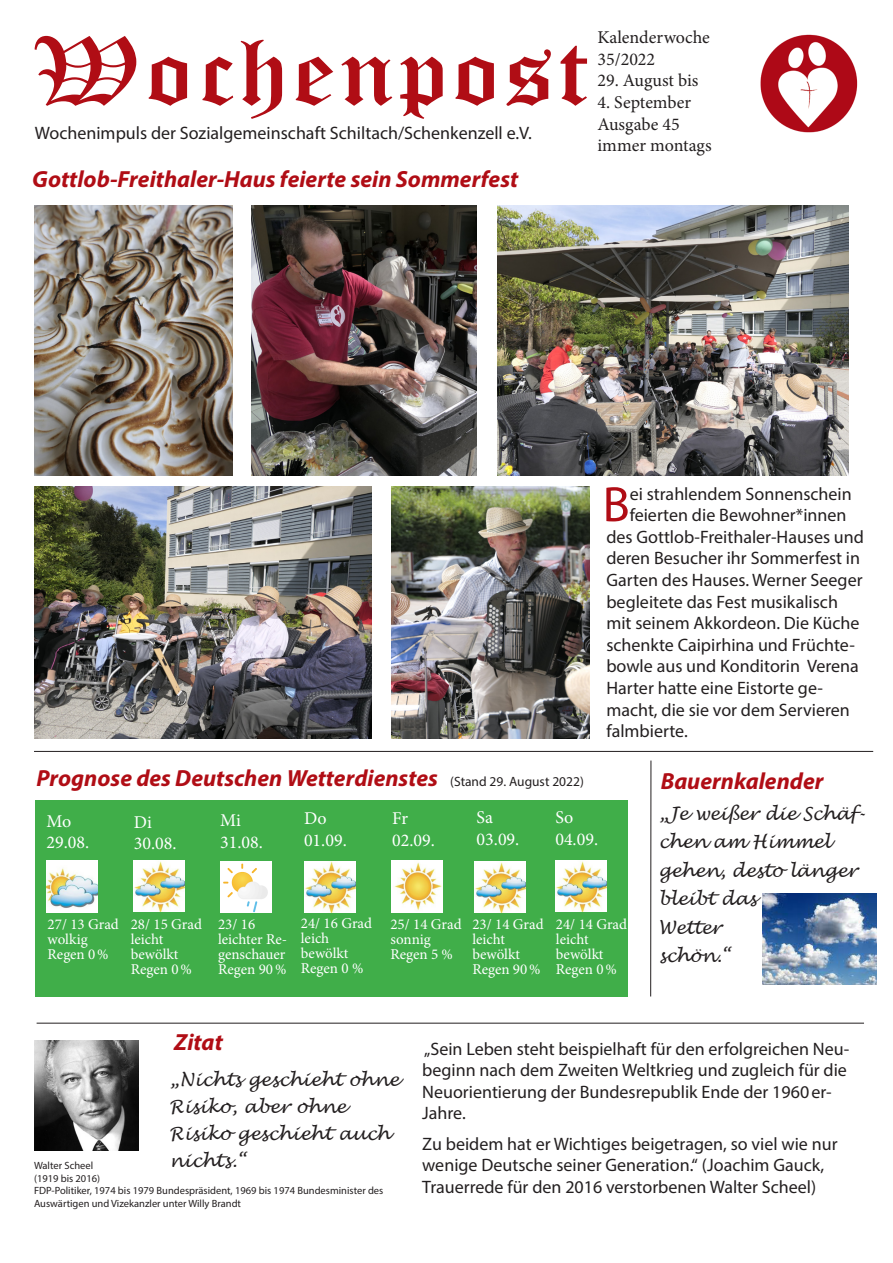
<style>
.page{position:relative;width:893px;height:1263px;background:#fff}
.page>*{position:absolute;margin:0;border:0;box-sizing:border-box;transform-origin:0 0}
.t1{font:94.5px "Old English Text";letter-spacing:.04em;color:#b00d15;scale:1.15 1}
.t2{font:50.1px "Myriad Pro";color:#b00d15}
.t3{font:italic 700 23.4px "Myriad Pro";color:#b00d15}
.t4{font:18px/21.6px "Myriad Pro";color:#231f20}
.t5{font:italic 18px/28.5px "Lucida Handwriting";letter-spacing:-.01em;color:#231f20}
.t6{font:18px/21.6px "Minion Pro";color:#231f20}
.t7{font:18px "Minion Pro";color:#fff}
.t8{font:15px/15px "Minion Pro";color:#fff}
.t9{font:13.5px "Myriad Pro";color:#231f20}
.t10{font:10.5px/12.6px "Myriad Pro";color:#231f20}
</style>
<div class="page">
<img style="left:760px;top:34px;width:98px;height:99px">
<img style="left:34px;top:1040px;width:105px;height:110px">
<div style="left:35px;top:800px;width:593px;height:196px;background:#40ae49"></div>
<img style="left:47px;top:861px;width:51px;height:51px">
<img style="left:134px;top:860px;width:51px;height:52px">
<img style="left:220px;top:861px;width:51px;height:52px">
<img style="left:474px;top:861px;width:51px;height:52px">
<img style="left:304px;top:861px;width:51px;height:52px">
<img style="left:391px;top:860px;width:51px;height:52px">
<img style="left:555px;top:860px;width:51px;height:52px">
<hr style="left:650px;top:760px;width:1px;height:236px;background:#231f20">
<hr style="left:37px;top:1023px;width:827px;height:1px;background:#231f20">
<img style="left:35px;top:205px;width:198px;height:270px">
<hr style="left:34px;top:751px;width:839px;height:1px;background:#231f20">
<img style="left:763px;top:893px;width:113px;height:91px">
<img style="left:252px;top:205px;width:225px;height:270px">
<img style="left:497px;top:205px;width:351px;height:270px">
<img style="left:34px;top:486px;width:337px;height:252px">
<img style="left:391px;top:486px;width:198px;height:252px">
<p class="t1" style="left:31px;top:11px;width:487px">Wochenpost</p>
<p class="t6" style="left:597px;top:27px;width:114px">Kalenderwoche</p>
<p class="t6" style="left:597px;top:48px;width:59px">35/2022</p>
<p class="t6" style="left:597px;top:70px;width:103px">29. August bis</p>
<p class="t6" style="left:597px;top:92px;width:95px">4. September<br>Ausgabe 45</p>
<p class="t6" style="left:597px;top:135px;width:116px">immer montags</p>
<p class="t4" style="left:35px;top:121px;width:499px">Wochenimpuls der Sozialgemeinschaft Schiltach/Schenkenzell e.V.</p>
<p class="t3" style="left:32px;top:164px;width:487px">Gottlob-Freithaler-Haus feierte sein Sommerfest</p>
<p class="t2" style="left:603px;top:473px;width:29px">B</p>
<p class="t4" style="left:630px;top:482px;width:224px">ei strahlendem Sonnenschein</p>
<p class="t4" style="left:630px;top:504px;width:218px">feierten die Bewohner*innen</p>
<p class="t4" style="left:606px;top:526px;width:259px">des Gottlob-Freithaler-Hauses und</p>
<p class="t4" style="left:606px;top:547px;width:255px">deren Besucher ihr Sommerfest in</p>
<p class="t4" style="left:606px;top:569px;width:258px">Garten des Hauses. Werner Seeger</p>
<p class="t4" style="left:606px;top:590px;width:233px">begleitete das Fest musikalisch</p>
<p class="t4" style="left:606px;top:612px;width:255px">mit seinem Akkordeon. Die Küche</p>
<p class="t4" style="left:606px;top:634px;width:250px">schenkte Caipirhina und Früchte-</p>
<p class="t4" style="left:606px;top:655px;width:254px">bowle aus und Konditorin Verena</p>
<p class="t4" style="left:606px;top:677px;width:218px">Harter hatte eine Eistorte ge-</p>
<p class="t4" style="left:606px;top:698px;width:245px">macht, die sie vor dem Servieren</p>
<p class="t4" style="left:606px;top:720px;width:83px">falmbierte.</p>
<p class="t3" style="left:36px;top:763px;width:403px">Prognose des Deutschen Wetterdienstes</p>
<p class="t3" style="left:661px;top:765px;width:164px">Bauernkalender</p>
<p class="t5" style="left:659px;top:799px;width:208px">„Je weißer die Schäf&shy;chen am Himmel gehen, desto länger bleibt das<br>Wetter<br>schön.“</p>
<p class="t9" style="left:450px;top:773px;width:135px">(Stand 29. August 2022)</p>
<p class="t7" style="left:477px;top:805px;width:18px">Sa</p>
<p class="t7" style="left:477px;top:827px;width:44px">03.09.</p>
<p class="t7" style="left:555px;top:805px;width:19px">So</p>
<p class="t7" style="left:555px;top:827px;width:44px">04.09.</p>
<p class="t7" style="left:304px;top:806px;width:24px">Do</p>
<p class="t7" style="left:304px;top:828px;width:44px">01.09.</p>
<p class="t7" style="left:392px;top:807px;width:17px">Fr</p>
<p class="t7" style="left:392px;top:828px;width:44px">02.09.</p>
<p class="t7" style="left:220px;top:808px;width:22px">Mi</p>
<p class="t7" style="left:220px;top:830px;width:44px">31.08.</p>
<p class="t7" style="left:47px;top:809px;width:26px">Mo</p>
<p class="t7" style="left:47px;top:830px;width:44px">29.08.</p>
<p class="t7" style="left:134px;top:810px;width:20px">Di</p>
<p class="t7" style="left:134px;top:831px;width:44px">30.08.</p>
<p class="t8" style="left:301px;top:916px;width:73px">24/ 16 Grad</p>
<p class="t8" style="left:301px;top:931px;width:64px">leich bewölkt<br>Regen 0 %</p>
<p class="t8" style="left:390px;top:916px;width:73px">25/ 14 Grad</p>
<p class="t8" style="left:390px;top:931px;width:42px">sonnig</p>
<p class="t8" style="left:390px;top:946px;width:64px">Regen 5 %</p>
<p class="t8" style="left:48px;top:917px;width:73px">27/ 13 Grad</p>
<p class="t8" style="left:48px;top:932px;width:63px">wolkig<br>Regen 0%</p>
<p class="t8" style="left:131px;top:917px;width:73px">28/ 15 Grad</p>
<p class="t8" style="left:131px;top:932px;width:63px">leicht bewölkt<br>Regen 0%</p>
<p class="t8" style="left:472px;top:917px;width:73px">23/ 14 Grad leicht bewölkt<br>Regen 90%</p>
<p class="t8" style="left:556px;top:917px;width:73px">24/ 14 Grad</p>
<p class="t8" style="left:218px;top:917px;width:39px">23/ 16</p>
<p class="t8" style="left:218px;top:932px;width:71px;text-align:justify">leichter Re&shy;genschauer Regen 90%</p>
<p class="t8" style="left:556px;top:932px;width:63px">leicht bewölkt<br>Regen 0%</p>
<p class="t3" style="left:174px;top:1026px;width:50px">Zitat</p>
<p class="t5" style="left:169px;top:1067px;width:231px;line-height:27px">„Nichts geschieht ohne<br>Risiko, aber ohne<br>Risiko geschieht auch nichts.“</p>
<p class="t10" style="left:34px;top:1159px;width:61px">Walter Scheel</p>
<p class="t10" style="left:34px;top:1172px;width:68px">(1919 bis 2016)</p>
<p class="t10" style="left:34px;top:1184px;width:351px">FDP-Politiker, 1974 bis 1979 Bundespräsident, 1969 bis 1974 Bundesminister des<br>Auswärtigen und Vizekanzler unter Willy Brandt</p>
<p class="t4" style="left:422px;top:1037px;width:428px">„Sein Leben steht beispielhaft für den erfolgreichen Neu&shy;beginn nach dem Zweiten Weltkrieg und zugleich für die Neuorientierung der Bundesrepublik Ende der 1960er-Jahre.</p>
<p class="t4" style="left:422px;top:1132px;width:417px">Zu beidem hat er Wichtiges beigetragen, so viel wie nur wenige Deutsche seiner Generation.“ (Joachim Gauck,<br>Trauerrede für den 2016 verstorbenen Walter Scheel)</p>
</div>
